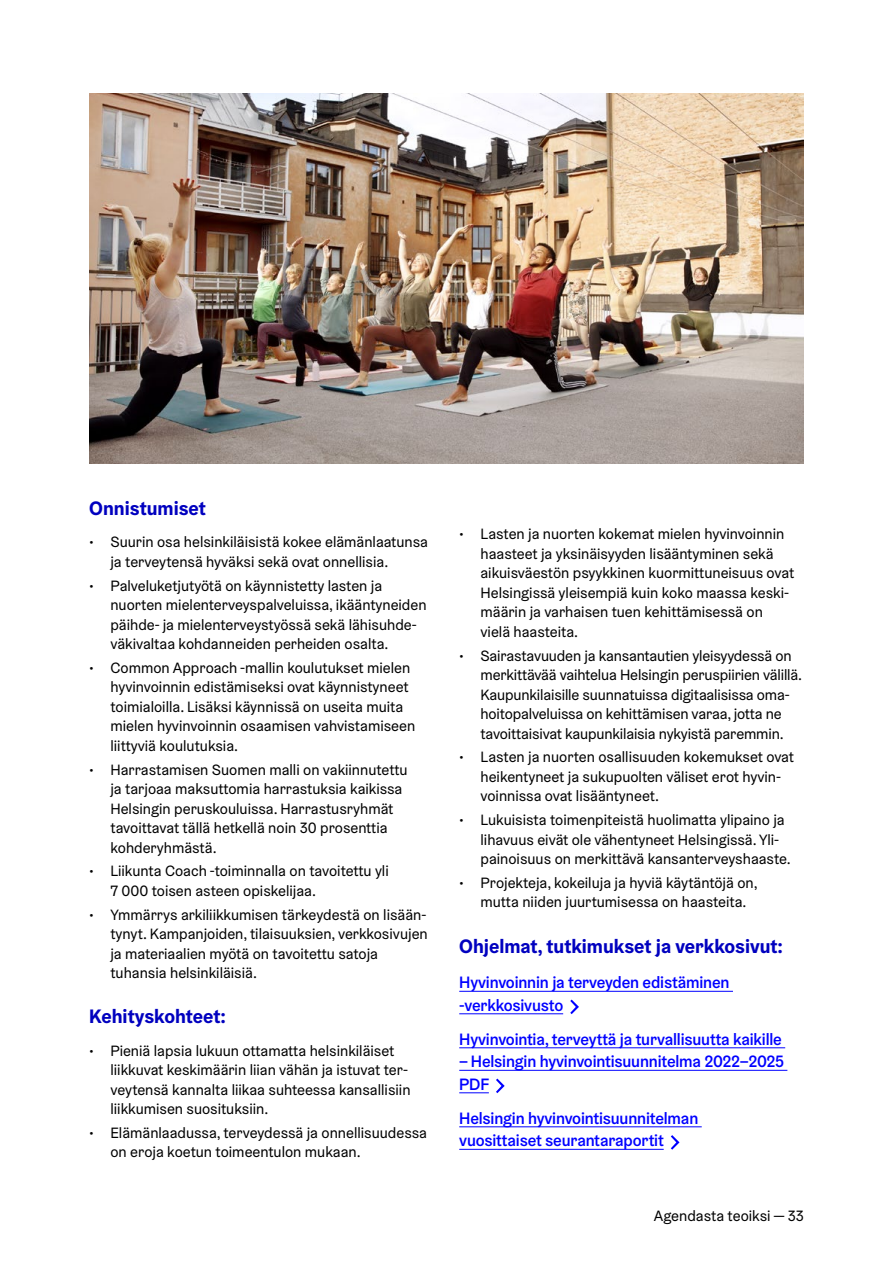
<style>
.page{position:relative;width:893px;height:1263px;background:#fff}
.page>*{position:absolute;margin:0;border:0;box-sizing:border-box;transform-origin:0 0}
.Leipis_SIs{font:700 19.5px "Helsinki Grotesk";color:#0000bf}
.Leipis_SIs-2{font:500 16.5px/22.5px "Helsinki Grotesk";letter-spacing:-.01em;color:#00f}
.Leipis_SIs-3{font:15px/19.5px "Helsinki Grotesk";color:#000}
</style>
<div class="page">
<hr style="left:459px;top:991px;width:274px;height:1px;background:#00f">
<hr style="left:459px;top:1013px;width:104px;height:1px;background:#00f">
<hr style="left:459px;top:1047px;width:326px;height:1px;background:#00f">
<hr style="left:459px;top:1070px;width:328px;height:1px;background:#00f">
<hr style="left:459px;top:1092px;width:30px;height:1px;background:#00f">
<hr style="left:459px;top:1126px;width:243px;height:1px;background:#00f">
<hr style="left:459px;top:1149px;width:205px;height:1px;background:#00f">
<svg style="left:570px;top:999px;width:9px;height:15px"></svg>
<svg style="left:496px;top:1078px;width:9px;height:15px"></svg>
<svg style="left:671px;top:1135px;width:8px;height:15px"></svg>
<img style="left:89px;top:94px;width:715px;height:369px">
<p class="Leipis_SIs" style="left:89px;top:496px;width:118px">Onnistumiset</p>
<p class="Leipis_SIs-3" style="left:110px;top:532px;width:319px;text-indent:-21px">• Suurin osa helsinkiläisistä kokee elämänlaatunsa ja terveytensä hyväksi sekä ovat onnellisia.</p>
<p class="Leipis_SIs-3" style="left:110px;top:575px;width:318px;text-indent:-21px">• Palveluketjutyötä on käynnistetty lasten ja nuorten mielenterveyspalveluissa, ikääntyneiden päihde- ja mielenterveystyössä sekä lähisuhde&shy;väkivaltaa kohdanneiden perheiden osalta.</p>
<p class="Leipis_SIs-3" style="left:110px;top:658px;width:306px;text-indent:-21px">• Common Approach -mallin koulutukset mielen hyvinvoinnin edistämiseksi ovat käynnistyneet toimialoilla. Lisäksi käynnissä on useita muita mielen hyvinvoinnin osaamisen vahvistamiseen liittyviä koulutuksia.</p>
<p class="Leipis_SIs-3" style="left:110px;top:759px;width:299px;text-indent:-21px">• Harrastamisen Suomen malli on vakiinnutettu ja tarjoaa maksuttomia harrastuksia kaikissa Helsingin peruskouluissa. Harrastusryhmät tavoittavat tällä hetkellä noin 30 prosenttia kohderyhmästä.</p>
<p class="Leipis_SIs-3" style="left:110px;top:861px;width:280px;text-indent:-21px">• Liikunta Coach -toiminnalla on tavoitettu yli<br>7 000 toisen asteen opiskelijaa.</p>
<p class="Leipis_SIs-3" style="left:110px;top:904px;width:319px;text-indent:-21px">• Ymmärrys arkiliikkumisen tärkeydestä on lisään&shy;tynyt. Kampanjoiden, tilaisuuksien, verkkosivujen ja materiaalien myötä on tavoitettu satoja tuhansia helsinkiläisiä.</p>
<p class="Leipis_SIs" style="left:89px;top:1004px;width:138px">Kehityskohteet:</p>
<p class="Leipis_SIs-3" style="left:110px;top:1040px;width:302px;text-indent:-21px">• Pieniä lapsia lukuun ottamatta helsinkiläiset liikkuvat keskimäärin liian vähän ja istuvat ter&shy;veytensä kannalta liikaa suhteessa kansallisiin liikkumisen suosituksiin.</p>
<p class="Leipis_SIs-3" style="left:110px;top:1123px;width:318px;text-indent:-21px">• Elämänlaadussa, terveydessä ja onnellisuudessa on eroja koetun toimeentulon mukaan.</p>
<p class="Leipis_SIs-3" style="left:480px;top:524px;width:315px;text-indent:-21px">• Lasten ja nuorten kokemat mielen hyvinvoinnin haasteet ja yksinäisyyden lisääntyminen sekä aikuisväestön psyykkinen kuormittuneisuus ovat Helsingissä yleisempiä kuin koko maassa keski&shy;määrin ja varhaisen tuen kehittämisessä on vielä haasteita.</p>
<p class="Leipis_SIs-3" style="left:480px;top:645px;width:323px;text-indent:-21px">• Sairastavuuden ja kansantautien yleisyydessä on merkittävää vaihtelua Helsingin peruspiirien välillä.<br>Kaupunkilaisille suunnatuissa digitaalisissa oma&shy;hoitopalveluissa on kehittämisen varaa, jotta ne tavoittaisivat kaupunkilaisia nykyistä paremmin.</p>
<p class="Leipis_SIs-3" style="left:480px;top:747px;width:315px;text-indent:-21px">• Lasten ja nuorten osallisuuden kokemukset ovat heikentyneet ja sukupuolten väliset erot hyvin&shy;voinnissa ovat lisääntyneet.</p>
<p class="Leipis_SIs-3" style="left:480px;top:810px;width:312px;text-indent:-21px">• Lukuisista toimenpiteistä huolimatta ylipaino ja lihavuus eivät ole vähentyneet Helsingissä. Yli&shy;painoisuus on merkittävä kansanterveyshaaste.</p>
<p class="Leipis_SIs-3" style="left:480px;top:873px;width:279px;text-indent:-21px">• Projekteja, kokeiluja ja hyviä käytäntöjä on, mutta niiden juurtumisessa on haasteita.</p>
<p class="Leipis_SIs" style="left:459px;top:933px;width:325px">Ohjelmat, tutkimukset ja verkkosivut:</p>
<p class="Leipis_SIs-2" style="left:459px;top:971px;width:272px">Hyvinvoinnin ja terveyden edistäminen -verkkosivusto</p>
<p class="Leipis_SIs-2" style="left:459px;top:1027px;width:324px">Hyvinvointia, terveyttä ja turvallisuutta kaikille</p>
<p class="Leipis_SIs-2" style="left:459px;top:1050px;width:326px">– Helsingin hyvinvointisuunnitelma 2022–2025<br>PDF</p>
<p class="Leipis_SIs-2" style="left:459px;top:1106px;width:241px">Helsingin hyvinvointisuunnitelman vuosittaiset seurantaraportit</p>
<p class="Leipis_SIs-3" style="left:654px;top:1206px;width:151px">Agendasta teoiksi — 33</p>
</div>
